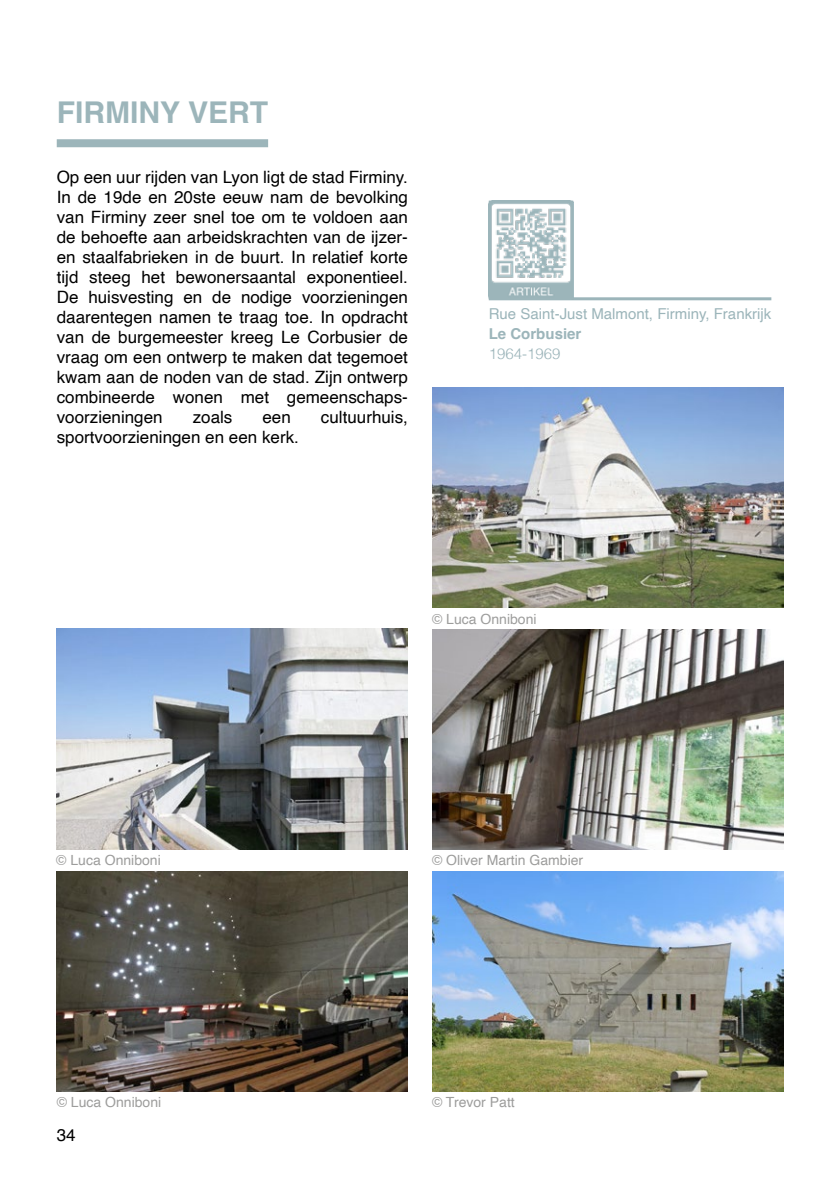
<style>
.page{position:relative;width:840px;height:1191px;background:#fff}
.page>*{position:absolute;margin:0;border:0;box-sizing:border-box;transform-origin:0 0}
.t1{font:700 30px "Helvetica";color:#9cb5ba}
.t2{font:17px/20px "Helvetica";color:#000;text-align:justify}
.t3{font:15px "Helvetica";color:#9cb5ba}
.t4{font:700 15px "Helvetica";color:#9cb5ba}
.t5{font:300 15px "Helvetica";color:#9cb5ba}
.t6{font:14px "Helvetica";color:#9d9d9c}
</style>
<div class="page">
<div style="left:57px;top:139px;width:211px;height:8px;background:#9cb5ba"></div>
<hr style="left:488px;top:297px;width:283px;height:3px;background:#9cb5ba">
<img style="left:491px;top:204px;width:79px;height:92px">
<div style="left:488px;top:201px;width:85px;height:98px;border:2px solid #9cb5ba"></div>
<img style="left:432px;top:388px;width:350px;height:220px">
<img style="left:56px;top:629px;width:351px;height:220px">
<img style="left:57px;top:871px;width:351px;height:220px">
<img style="left:432px;top:630px;width:350px;height:219px">
<img style="left:432px;top:871px;width:350px;height:220px">
<h1 class="t1" style="left:57px;top:94px;width:213px">FIRMINY VERT</h1>
<p class="t2" style="left:57px;top:168px;width:352px">Op een uur rijden van Lyon ligt de stad Firminy.<br>In de 19de en 20ste eeuw nam de bevolking van Firminy zeer snel toe om te voldoen aan de behoefte aan arbeidskrachten van de ijzer&shy;en staalfabrieken in de buurt. In relatief korte tijd steeg het bewonersaantal exponentieel.<br>De huisvesting en de nodige voorzieningen daarentegen namen te traag toe. In opdracht van de burgemeester kreeg Le Corbusier de vraag om een ontwerp te maken dat tegemoet kwam aan de noden van de stad. Zijn ontwerp combineerde wonen met gemeenschaps&shy;voorzieningen</p>
<p class="t2" style="left:193px;top:408px;width:41px">zoals</p>
<p class="t2" style="left:262px;top:408px;width:30px">een</p>
<p class="t2" style="left:321px;top:408px;width:88px">cultuurhuis,</p>
<p class="t2" style="left:57px;top:428px;width:243px">sportvoorzieningen en een kerk.</p>
<p class="t3" style="left:488px;top:302px;width:284px">Rue Saint-Just Malmont, Firminy, Frankrijk</p>
<p class="t4" style="left:488px;top:324px;width:94px">Le Corbusier</p>
<p class="t5" style="left:488px;top:341px;width:73px">1964-1969</p>
<p class="t6" style="left:432px;top:608px;width:106px">© Luca Onniboni</p>
<p class="t6" style="left:56px;top:849px;width:106px">© Luca Onniboni</p>
<p class="t6" style="left:432px;top:849px;width:153px">© Oliver Martin Gambier</p>
<p class="t6" style="left:57px;top:1091px;width:106px">© Luca Onniboni</p>
<p class="t2" style="left:57px;top:1125px;width:20px">34</p>
<p class="t6" style="left:432px;top:1091px;width:84px">© Trevor Patt</p>
</div>
